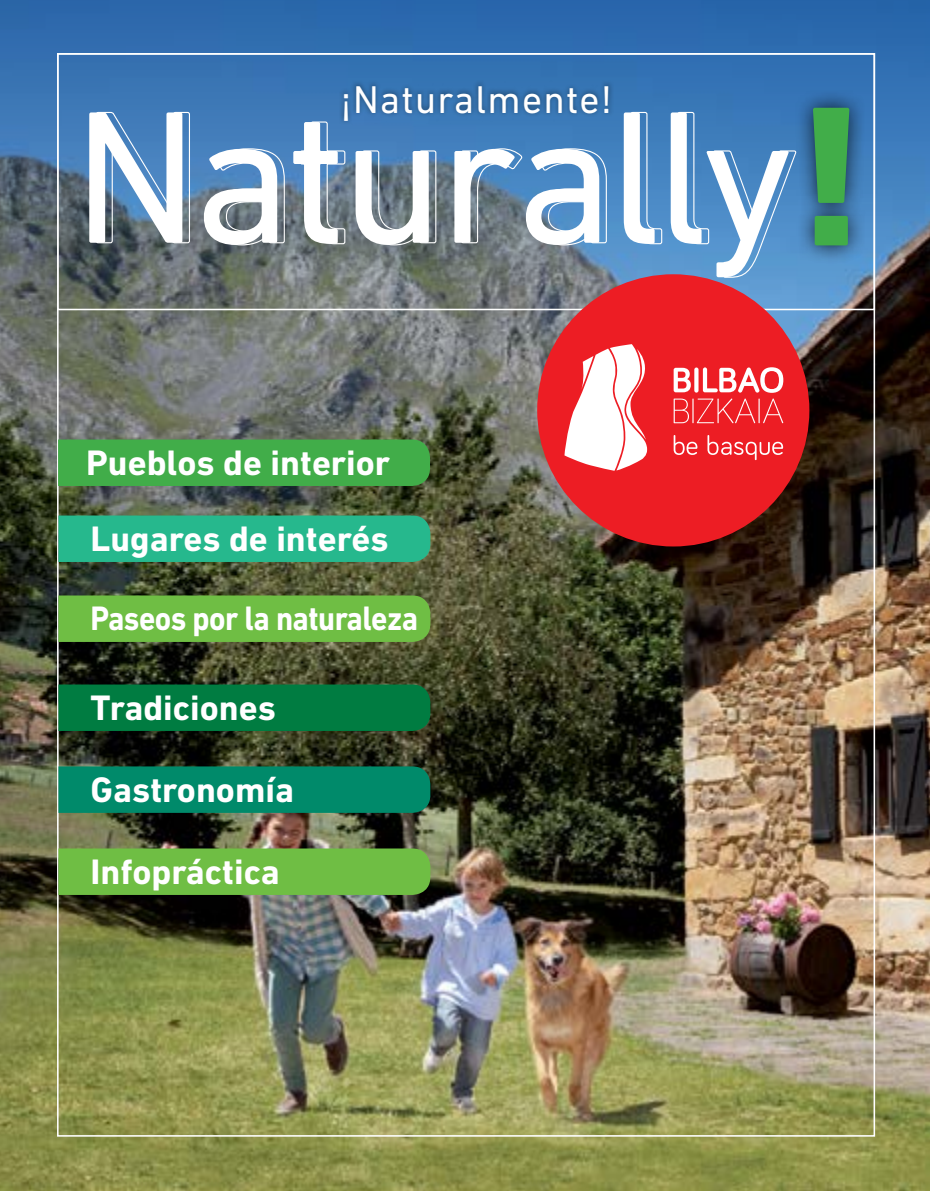
<style>
.page{position:relative;width:930px;height:1191px;background:#fff}
.page>*{position:absolute;margin:0;border:0;box-sizing:border-box;transform-origin:0 0}
.t1{font:39.4px "DIN Next LT Pro";letter-spacing:.03em;color:#fff}
.t2{font:700 36px/76px "DIN Next LT Pro";color:#fff}
.t3{font:700 34.4px "DIN Next LT Pro";letter-spacing:-.02em;color:#fff;scale:.9 1}
</style>
<div class="page">
<img style="left:0;top:294px;width:930px;height:897px">
<svg style="left:0;top:0;width:930px;height:294px;background:#4472a2"></svg>
<div style="left:795px;top:88px;width:72px;height:176px;background:#000;opacity:.75"></div>
<svg style="left:813px;top:108px;width:36px;height:137px;background:#3e9d56"></svg>
<svg style="left:95px;top:111px;width:427px;height:135px"></svg>
<svg style="left:526px;top:111px;width:271px;height:167px"></svg>
<div style="left:339px;top:81px;width:274px;height:44px;background:#000;opacity:.38"></div>
<div style="left:58px;top:439px;width:372px;height:47px;background:#41ad49"></div>
<div style="left:58px;top:515px;width:372px;height:47px;background:#26b88d"></div>
<div style="left:58px;top:595px;width:372px;height:47px;background:#6fbe44"></div>
<div style="left:58px;top:684px;width:372px;height:47px;background:#007c41"></div>
<div style="left:58px;top:766px;width:372px;height:47px;background:#008a6a"></div>
<div style="left:58px;top:848px;width:372px;height:47px;background:#6fbe44"></div>
<div style="left:537px;top:274px;width:272px;height:272px;background:#ed1d24;border-radius:50%"></div>
<svg style="left:673px;top:367px;width:110px;height:56px"></svg>
<svg style="left:673px;top:435px;width:24px;height:20px"></svg>
<svg style="left:707px;top:435px;width:76px;height:25px"></svg>
<svg style="left:564px;top:344px;width:83px;height:127px"></svg>
<p class="t1" style="left:340px;top:77px;width:273px">¡Naturalmente!</p>
<p class="t2" style="left:86px;top:424px;width:306px">Pueblos de interior<br>Lugares de interés</p>
<p class="t3" style="left:91px;top:597px;width:365px">Paseos por la naturaleza</p>
<p class="t2" style="left:91px;top:669px;width:187px">Tradiciones</p>
<p class="t2" style="left:91px;top:751px;width:205px">Gastronomía</p>
<p class="t2" style="left:91px;top:833px;width:191px">Infopráctica</p>
</div>
